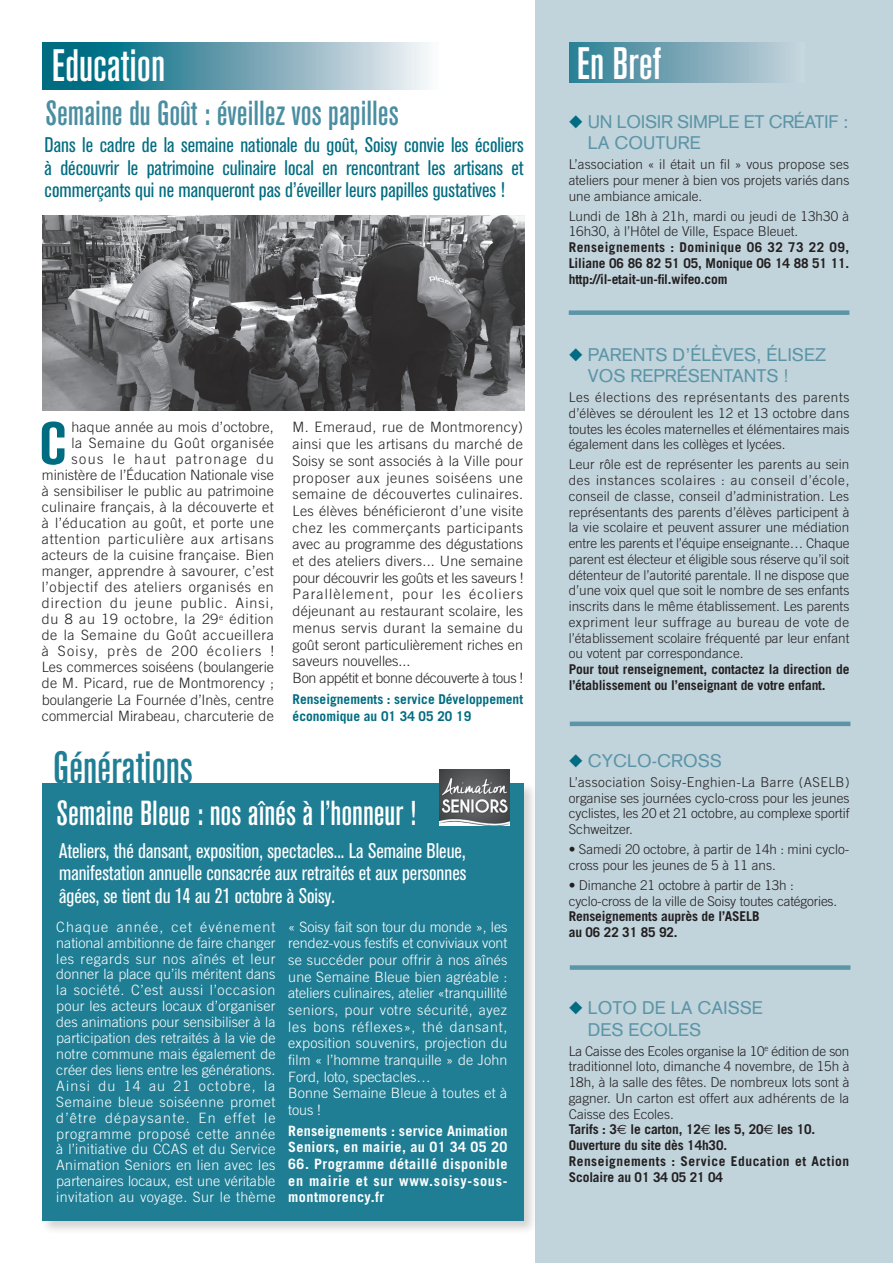
<style>
.page{position:relative;width:893px;height:1263px;background:#fff}
.page>*{position:absolute;margin:0;border:0;box-sizing:border-box;transform-origin:0 0}
.t1{font:700 condensed 58.8px "Akzidenz Grotesk BQ";color:#006c81}
.t2{font:500 condensed 45px "Akzidenz Grotesk BQ";color:#fff}
.t3{font:500 condensed 45px "Akzidenz Grotesk BQ";color:#1f7e94}
.t4{font:500 condensed 34.5px "Akzidenz Grotesk BQ";color:#4b8ea1}
.t5{font:500 condensed 34.5px "Akzidenz Grotesk BQ";color:#fff}
.t6{font:condensed 21px/22.5px "Akzidenz Grotesk BQ";color:#006c81;text-align:justify}
.t7{font:condensed 21px/22.5px "Akzidenz Grotesk BQ";color:#fff;text-align:justify}
.t8{font:18px/21.6px "Akzidenz Grotesk";color:#5b95a7}
.t9{font:18px/21.6px "Akzidenz Grotesk";letter-spacing:-.02em;color:#5b95a7}
.t10{font:300 14.25px/16px "Trade Gothic";letter-spacing:.02em;color:#231f20;text-align:right}
.t11{font:300 14.25px/15.9px "Trade Gothic";letter-spacing:.01em;color:#fff;text-align:justify}
.t12{font:700 14.25px/16.6px "Trade Gothic";letter-spacing:.025em;color:#fff}
.t13{font:300 13.5px/15.8px "Trade Gothic";color:#231f20;text-align:justify}
.t14{font:700 13.5px/15.8px "Trade Gothic";letter-spacing:-.01em;color:#231f20}
.t15{font:700 13.5px/16.6px "Trade Gothic";color:#006c81}
.s1{color:#006c81}
.s2{font-weight:700}
.s3{font-family:"Euro Sans";font-weight:400}
</style>
<div class="page">
<div style="left:536px;top:0;width:357px;height:1263px;background:#c1d3db"></div>
<div style="left:569px;top:310px;width:280px;height:5px;background:#5b95a7"></div>
<div style="left:570px;top:43px;width:235px;height:40px;background:linear-gradient(to right,#2d7e93,#c9d3dd)"></div>
<hr style="left:570px;top:722px;width:280px;height:4px;background:#5b95a7">
<svg style="left:43px;top:43px;width:386px;height:46px;background:#69a3b2"></svg>
<div style="left:570px;top:965px;width:280px;height:5px;background:#5b95a7"></div>
<div style="left:40px;top:781px;width:498px;height:454px;background:#231f20;opacity:.2"></div>
<div style="left:43px;top:783px;width:481px;height:438px;background:#1f7e94"></div>
<img style="left:42px;top:215px;width:483px;height:195px">
<img style="left:440px;top:769px;width:69px;height:56px">
<h2 class="t2" style="left:52px;top:40px;width:115px">Education</h2>
<h3 class="t4" style="left:46px;top:94px;width:355px">Semaine du Goût : éveillez vos papilles</h3>
<h3 class="t6" style="left:45px;top:134px;width:481px">Dans le cadre de la semaine nationale du goût, Soisy convie les écoliers à découvrir le patrimoine culinaire local en rencontrant les artisans et commerçants qui ne manqueront pas d’éveiller leurs papilles gustatives !</h3>
<h1 class="t1" style="left:39px;top:410px;width:28px">C</h1>
<p class="t10" style="left:42px;top:419px;width:234px">haque année au mois d’octobre,<br>la Semaine du Goût organisée sous le haut patronage du ministère de l’Éducation Nationale vise à sensibiliser le public au patrimoine culinaire français, à la découverte et à l’éducation au goût, et porte une attention particulière aux artisans acteurs de la cuisine française. Bien manger, apprendre à savourer, c’est l’objectif des ateliers organisés en direction du jeune public. Ainsi, du 8 au 19 octobre, la 29<sup>e</sup> édition de la Semaine du Goût accueillera à Soisy, près de 200 écoliers !<br>Les commerces soiséens (boulangerie de M. Picard, rue de Montmorency ; boulangerie La Fournée d’Inès, centre commercial Mirabeau, charcuterie de</p>
<p class="t10" style="left:293px;top:419px;width:232px;line-height:16.6px;text-align:left">M. Emeraud, rue de Montmorency) ainsi que les artisans du marché de Soisy se sont associés à la Ville pour proposer aux jeunes soiséens une semaine de découvertes culinaires.<br>Les élèves bénéficieront d’une visite chez les commerçants participants avec au programme des dégustations et des ateliers divers... Une semaine pour découvrir les goûts et les saveurs !<br>Parallèlement, pour les écoliers déjeunant au restaurant scolaire, les menus servis durant la semaine du goût seront particulièrement riches en saveurs nouvelles...<br>Bon appétit et bonne découverte à tous !</p>
<p class="t15" style="left:293px;top:690px;width:232px">Renseignements : service Développement économique au 01 34 05 20 19</p>
<h2 class="t3" style="left:53px;top:742px;width:141px">Générations</h2>
<h3 class="t5" style="left:57px;top:794px;width:361px">Semaine Bleue : nos aînés à l’honneur !</h3>
<h3 class="t7" style="left:59px;top:840px;width:409px">Ateliers, thé dansant, exposition, spectacles... La Semaine Bleue, manifestation annuelle consacrée aux retraités et aux personnes âgées, se tient du 14 au 21 octobre à Soisy.</h3>
<p class="t11" style="left:56px;top:918px;width:221px">Chaque année, cet événement national ambitionne de faire changer les regards sur nos aînés et leur donner la place qu’ils méritent dans la société. C’est aussi l’occasion pour les acteurs locaux d’organiser des animations pour sensibiliser à la participation des retraités à la vie de notre commune mais également de créer des liens entre les générations.<br>Ainsi du 14 au 21 octobre, la Semaine bleue soiséenne promet d’être dépaysante. En effet le programme proposé cette année à l’initiative du CCAS et du Service Animation Seniors en lien avec les partenaires locaux, est une véritable invitation au voyage. Sur le thème</p>
<p class="t11" style="left:288px;top:918px;width:221px;line-height:16.6px;text-align:left">« Soisy fait son tour du monde », les rendez-vous festifs et conviviaux vont se succéder pour offrir à nos aînés une Semaine Bleue bien agréable : ateliers culinaires, atelier «tranquillité seniors, pour votre sécurité, ayez les bons réflexes», thé dansant, exposition souvenirs, projection du film « l’homme tranquille » de John<br>Ford, loto, spectacles…<br>Bonne Semaine Bleue à toutes et à tous !</p>
<p class="t12" style="left:288px;top:1122px;width:221px">Renseignements : service Animation<br>Seniors, en mairie, au 01 34 05 20</p>
<p class="t12" style="left:288px;top:1155px;width:221px;text-align:justify">66. Programme détaillé disponible en mairie et sur www.soisy-sous&shy;montmorency.fr</p>
<h2 class="t2" style="left:577px;top:38px;width:86px">En Bref</h2>
<h3 class="t9" style="left:588px;top:110px;width:262px;text-indent:-19px"><span class="s1">◆</span> UN LOISIR SIMPLE ET CRÉATIF :<br>LA COUTURE</h3>
<p class="t13" style="left:569px;top:156px;width:282px">L’association « il était un fil » vous propose ses ateliers pour mener à bien vos projets variés dans une ambiance amicale.</p>
<p class="t13" style="left:569px;top:208px;width:282px">Lundi de 18h à 21h, mardi ou jeudi de 13h30 à<br>16h30, à l’Hôtel de Ville, Espace Bleuet.</p>
<p class="t14" style="left:569px;top:239px;width:282px;text-align:justify">Renseignements : Dominique 06 32 73 22 09, Liliane 06 86 82 51 05, Monique 06 14 88 51 11. http://il-etait-un-fil.wifeo.com</p>
<h3 class="t8" style="left:588px;top:343px;width:240px;text-indent:-19px"><span class="s1">◆</span> PARENTS D’ÉLÈVES, ÉLISEZ<br>VOS REPRÉSENTANTS !</h3>
<p class="t13" style="left:569px;top:389px;width:282px">Les élections des représentants des parents d’élèves se déroulent les 12 et 13 octobre dans toutes les écoles maternelles et élémentaires mais également dans les collèges et lycées.</p>
<p class="t13" style="left:569px;top:456px;width:282px">Leur rôle est de représenter les parents au sein des instances scolaires : au conseil d’école, conseil de classe, conseil d’administration. Les représentants des parents d’élèves participent à la vie scolaire et peuvent assurer une médiation entre les parents et l’équipe enseignante… Chaque parent est électeur et éligible sous réserve qu’il soit détenteur de l’autorité parentale. Il ne dispose que d’une voix quel que soit le nombre de ses enfants inscrits dans le même établissement. Les parents expriment leur suffrage au bureau de vote de l’établissement scolaire fréquenté par leur enfant ou votent par correspondance.</p>
<p class="t14" style="left:569px;top:661px;width:282px">Pour tout renseignement, contactez la direction de l’établissement ou l’enseignant de votre enfant.</p>
<h3 class="t8" style="left:569px;top:750px;width:155px"><span class="s1">◆</span> CYCLO-CROSS</h3>
<p class="t13" style="left:569px;top:774px;width:282px">L’association Soisy-Enghien-La Barre (ASELB) organise ses journées cyclo-cross pour les jeunes cyclistes, les 20 et 21 octobre, au complexe sportif Schweitzer.</p>
<p class="t13" style="left:569px;top:841px;width:282px">• Samedi 20 octobre, à partir de 14h : mini cyclo&shy;cross pour les jeunes de 5 à 11 ans.</p>
<p class="t13" style="left:569px;top:877px;width:270px">• Dimanche 21 octobre à partir de 13h : cyclo-cross de la ville de Soisy toutes catégories.</p>
<p class="t14" style="left:569px;top:908px;width:192px">Renseignements auprès de l’ASELB au 06 22 31 85 92.</p>
<h3 class="t8" style="left:588px;top:997px;width:176px;text-indent:-19px"><span class="s1">◆</span> LOTO DE LA CAISSE<br>DES ECOLES</h3>
<p class="t13" style="left:569px;top:1043px;width:282px;text-align:left">La Caisse des Ecoles organise la 10<sup>e</sup> édition de son traditionnel loto, dimanche 4 novembre, de 15h à 18h, à la salle des fêtes. De nombreux lots sont à gagner. Un carton est offert aux adhérents de la Caisse des Ecoles.<br><span class="s2">Tarifs : 3</span><span class="s3">€</span> <span class="s2">le carton, 12</span><span class="s3">€</span> <span class="s2">les 5, 20</span><span class="s3">€</span> <span class="s2">les 10.<br>Ouverture du site dès 14h30.<br>Renseignements : Service Education et Action Scolaire au 01 34 05 21 04</span></p>
</div>
